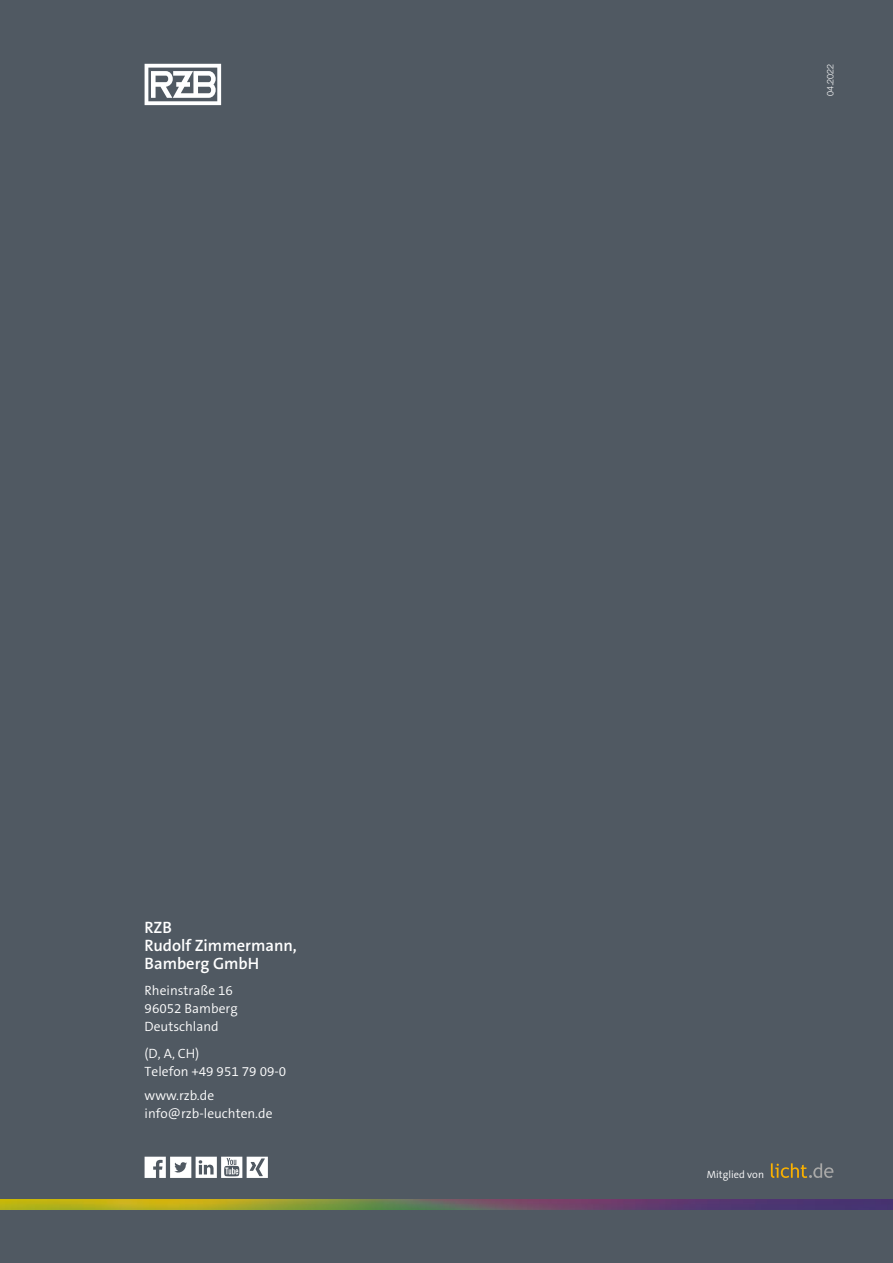
<style>
.page{position:relative;width:893px;height:1263px;background:#505962}
.page>*{position:absolute;margin:0;border:0;box-sizing:border-box;transform-origin:0 0}
.t1{font:600 16.5px "The Sans B W6";color:#fff}
.t2{font:300 13.5px "The Sans B W4";color:#fff}
.t3{font:300 10.5px "The Sans B W4";color:#fff}
.Datum_U4{font:300 9px "Helvetica Neue LTW1 G";color:#fff}
</style>
<div class="page">
<img style="left:0;top:1199px;width:893px;height:11px">
<svg style="left:145px;top:64px;width:76px;height:41px"></svg>
<svg style="left:771px;top:1163px;width:62px;height:15px"></svg>
<svg style="left:145px;top:1157px;width:123px;height:21px"></svg>
<p class="t1" style="left:145px;top:916px;width:29px">RZB</p>
<p class="t1" style="left:145px;top:934px;width:154px">Rudolf Zimmermann,</p>
<p class="t1" style="left:145px;top:952px;width:116px">Bamberg GmbH</p>
<p class="t2" style="left:145px;top:982px;width:90px">Rheinstraße 16</p>
<p class="t2" style="left:145px;top:1000px;width:95px">96052 Bamberg</p>
<p class="t2" style="left:145px;top:1018px;width:76px">Deutschland</p>
<p class="t2" style="left:145px;top:1044px;width:56px">(D, A, CH)</p>
<p class="t2" style="left:145px;top:1062px;width:143px">Telefon +49 951 79 09-0</p>
<p class="t2" style="left:145px;top:1087px;width:71px">www.rzb.de</p>
<p class="t2" style="left:145px;top:1105px;width:129px">info@rzb-leuchten.de</p>
<p class="Datum_U4" style="left:825px;top:96px;width:34px;rotate:-90deg">04.2022</p>
<p class="t3" style="left:707px;top:1168px;width:59px">Mitglied von</p>
</div>
